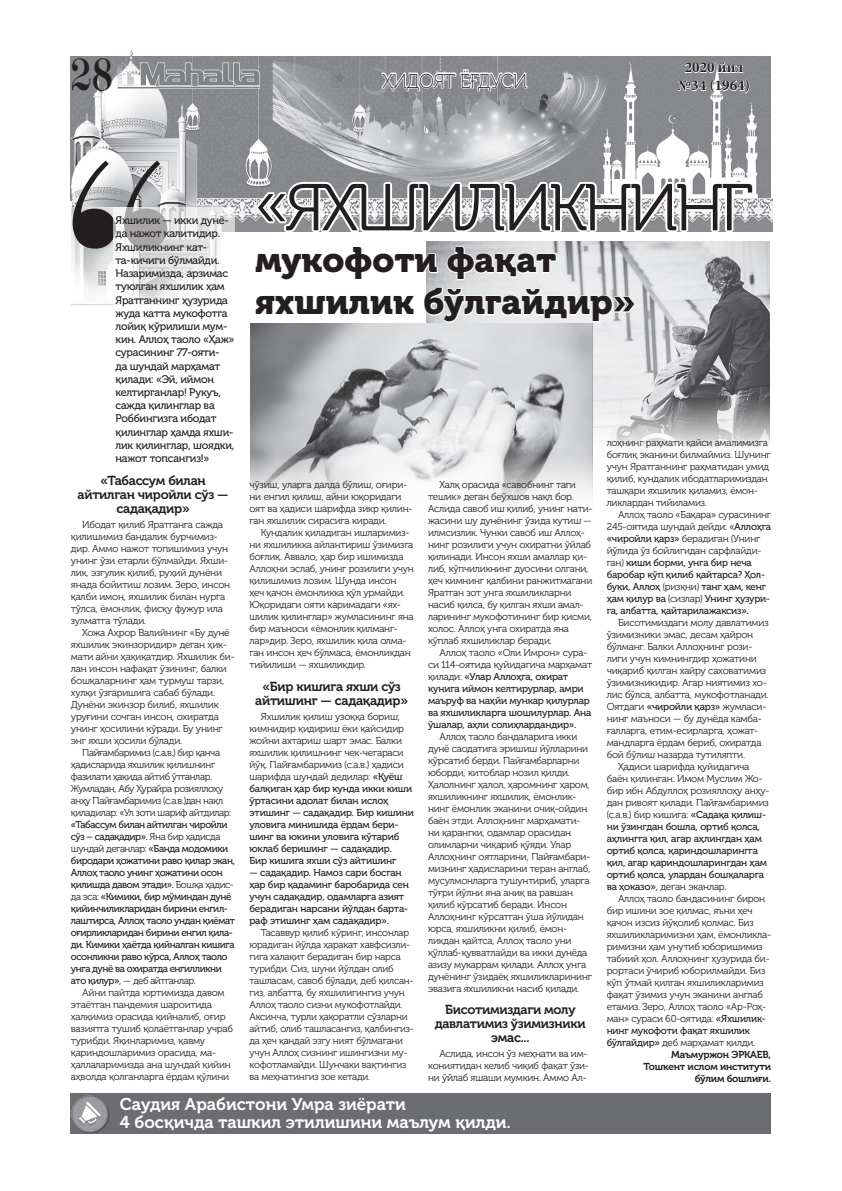
<style>
.page{position:relative;width:842px;height:1191px;background:#fff}
.page>*{position:absolute;margin:0;border:0;box-sizing:border-box;transform-origin:0 0}
.ЗАГОЛОВКА{font:700 325.3px "UZPF Regal Display Pro";color:#231f20}
.ZAG_BEK{font:66px "Museo Cyrl 300";letter-spacing:-.06em;color:#231f20}
.ТЕКСТ{font:44.1px "Didona C";color:#231f20;scale:.8 1}
.ZAG_BEK-2{font:35px "Museo Cyrl 900";color:#231f20}
.ЗАГОЛОВКА_2{font:20px "Museo Cyrl 100";letter-spacing:-.02em;color:#231f20;scale:.94 1}
.t1{font:17px "Museo Cyrl 700";color:#fff}
.t2{font:700 15px "Minion Pro";color:#231f20}
.Podpis{font:13px/14px "Museo Cyrl 700";letter-spacing:-.02em;color:#231f20;text-align:center}
.pod_zag2{font:11px/13.2px "Museo Cyrl 500";letter-spacing:-.02em;color:#231f20}
.osn{font:10px/12px "Museo Cyrl 300";letter-spacing:-.02em;color:#231f20}
.osn-2{font:10px/12px "Museo Cyrl 500";letter-spacing:-.02em;color:#231f20}
.osn-3{font:10px/12px "Museo Cyrl 500";letter-spacing:-.04em;color:#231f20}
.osn-4{font:10px/12px "Museo Cyrl 700";letter-spacing:-.02em;color:#231f20;text-align:right}
.s1{font-family:"Museo Cyrl 300"}
.s2{font-family:"Museo Cyrl 500"}
</style>
<div class="page">
<div style="left:71px;top:1093px;width:700px;height:41px;background:#6c6d70"></div>
<img style="left:71px;top:1095px;width:38px;height:39px">
<img style="left:427px;top:242px;width:342px;height:205px">
<img style="left:71px;top:56px;width:700px;height:144px">
<img style="left:611px;top:57px;width:160px;height:141px">
<img style="left:234px;top:198px;width:538px;height:33px">
<img style="left:72px;top:50px;width:162px;height:255px">
<img style="left:271px;top:56px;width:340px;height:122px">
<svg style="left:380px;top:68px;width:148px;height:24px"></svg>
<svg style="left:678px;top:62px;width:71px;height:32px"></svg>
<img style="left:118px;top:63px;width:141px;height:25px">
<svg style="left:113px;top:208px;width:122px;height:97px"></svg>
<svg style="left:253px;top:178px;width:503px;height:54px"></svg>
<svg style="left:254px;top:245px;width:383px;height:83px"></svg>
<img style="left:250px;top:324px;width:343px;height:182px">
<p class="ТЕКСТ" style="left:71px;top:52px;width:54px">28</p>
<p class="ЗАГОЛОВКА_2" style="left:382px;top:70px;width:156px">ҲИДОЯТ ЁҒДУСИ</p>
<p class="t2" style="left:685px;top:57px;width:60px">2020 йил</p>
<p class="t2" style="left:678px;top:75px;width:74px">№34 (1964)</p>
<p class="ЗАГОЛОВКА" style="left:56px;top:93px;width:129px">“</p>
<p class="pod_zag2" style="left:116px;top:214px;width:120px">Яхшилик — икки дунё&shy;да нажот калитидир.<br>Яхшиликнинг кат&shy;та-кичиги бўлмайди.<br>Назаримизда, арзимас туюлган яхшилик ҳам<br>Яратганнинг ҳузурида жуда катта мукофотга лойиқ кўрилиши мум&shy;кин. Аллоҳ таоло «Ҳаж» сурасининг 77-ояти-<br>да шундай марҳамат қилади: «Эй, иймон келтирганлар! Рукуъ, сажда қилинглар ва<br>Роббингизга ибодат қилинглар ҳамда яхши&shy;лик қилинглар, шоядки, нажот топсангиз!»</p>
<p class="Podpis" style="left:78px;top:473px;width:152px">«Табассум билан айтилган чиройли сўз — садақадир»</p>
<p class="osn" style="left:71px;top:518px;width:161px;text-indent:11px">Ибодат қилиб Яратганга сажда қилишимиз бандалик бурчимиз&shy;дир. Аммо нажот топишимиз учун унинг ўзи етарли бўлмайди. Яхши&shy;лик, эзгулик қилиб, руҳий дунёни янада бойитиш лозим. Зеро, инсон қалби имон, яхшилик билан нурга тўлса, ёмонлик, фисқу фужур ила зулматга тўлади.</p>
<p class="osn" style="left:71px;top:626px;width:165px;text-indent:11px">Хожа Аҳрор Валийнинг «Бу дунё яхшилик экинзоридир» деган ҳик&shy;мати айни ҳақиқатдир. Яхшилик би&shy;лан инсон нафақат ўзининг, балки бошқаларнинг ҳам турмуш тарзи, хулқи ўзгаришига сабаб бўлади.<br>Дунёни экинзор билиб, яхшилик уруғини сочган инсон, охиратда унинг ҳосилини кўради. Бу унинг энг яхши ҳосили бўлади.</p>
<p class="osn-3" style="left:71px;top:746px;width:166px;text-indent:11px"><span class="s1">Пайғамбаримиз (с.а.в.) бир қанча ҳадисларида яхшилик қилишнинг фазилати ҳақида айтиб ўтганлар.<br>Жумладан, Абу Ҳурайра розияллоҳу анҳу Пайғамбаримиз (с.а.в.)дан нақл қиладилар: «Ул зоти шариф айтдилар: </span>«Табассум билан айтилган чиройли сўз – садақадир». <span class="s1">Яна бир ҳадисда шундай деганлар:</span> «Банда модомики биродари ҳожатини раво қилар экан, Аллоҳ таоло унинг ҳожатини осон қилишда давом этади». <span class="s1">Бошқа ҳадис&shy;да эса:</span> «Кимики, бир мўминдан дунё қийинчиликларидан бирини енгил&shy;лаштирса, Аллоҳ таоло ундан қиёмат оғирликларидан бирини енгил қила&shy;ди. Кимики ҳаётда қийналган кишига осонликни раво кўрса, Аллоҳ таоло унга дунё ва охиратда енгилликни ато қилур»<span class="s1">, — деб айтганлар.</span></p>
<p class="osn" style="left:71px;top:986px;width:164px;text-indent:11px">Айни пайтда юртимизда давом этаётган пандемия шароитида халқимиз орасида қийналиб, оғир вазиятга тушиб қолаётганлар учраб турибди. Яқинларимиз, қавму қариндошларимиз орасида, ма&shy;ҳаллаларимизда ана шундай қийин аҳволда қолганларга ёрдам қўлини</p>
<p class="ZAG_BEK" style="left:255px;top:172px;width:499px">«ЯХШИЛИКНИНГ</p>
<p class="ZAG_BEK-2" style="left:255px;top:240px;width:303px">мукофоти фақат</p>
<p class="ZAG_BEK-2" style="left:255px;top:282px;width:382px">яхшилик бўлгайдир»</p>
<p class="osn" style="left:249px;top:479px;width:165px">чўзиш, уларга далда бўлиш, оғири&shy;ни енгил қилиш, айни юқоридаги оят ва ҳадиси шарифда зикр қилин&shy;ган яхшилик сирасига киради.</p>
<p class="osn" style="left:249px;top:527px;width:166px;text-indent:11px">Кундалик қиладиган ишларимиз&shy;ни яхшиликка айлантириш ўзимизга боғлиқ. Аввало, ҳар бир ишимизда<br>Аллоҳни эслаб, унинг розилиги учун қилишимиз лозим. Шунда инсон ҳеч қачон ёмонликка қўл урмайди.<br>Юқоридаги ояти каримадаги «ях&shy;шилик қилинглар» жумласининг яна бир маъноси «ёмонлик қилманг&shy;лар»дир. Зеро, яхшилик қила олма&shy;ган инсон ҳеч бўлмаса, ёмонликдан тийилиши — яхшиликдир.</p>
<p class="Podpis" style="left:255px;top:679px;width:154px">«Бир кишига яхши сўз айтишинг — садақадир»</p>
<p class="osn-2" style="left:249px;top:710px;width:166px;text-indent:11px"><span class="s1">Яхшилик қилиш узоққа бориш, кимнидир қидириш ёки қайсидир жойни ахтариш шарт эмас. Балки яхшилик қилишнинг чек-чегараси йўқ. Пайғамбаримиз (с.а.в.) ҳадиси шарифда шундай дедилар:</span> «Қуёш балқиган ҳар бир кунда икки киши ўртасини адолат билан ислоҳ этишинг — садақадир. Бир кишини уловига минишида ёрдам бери&shy;шинг ва юкини уловига кўтариб юклаб беришинг — садақадир.<br>Бир кишига яхши сўз айтишинг</p>
<p class="osn-2" style="left:249px;top:866px;width:161px">— садақадир. Намоз сари босган ҳар бир қадаминг баробарида сен учун садақадир, одамларга азият берадиган нарсани йўлдан барта&shy;раф этишинг ҳам садақадир».</p>
<p class="osn" style="left:249px;top:926px;width:166px;text-indent:11px">Тасаввур қилиб кўринг, инсонлар юрадиган йўлда ҳаракат хавфсизли&shy;гига халақит берадиган бир нарса турибди. Сиз, шуни йўлдан олиб ташласам, савоб бўлади, деб қилсан&shy;гиз, албатта, бу яхшилигингиз учун Аллоҳ таоло сизни мукофотлайди.<br>Аксинча, турли ҳақоратли сўзларни айтиб, олиб ташласангиз, қалбингиз&shy;да ҳеч қандай эзгу ният бўлмагани учун Аллоҳ сизнинг ишингизни му&shy;кофотламайди. Шунчаки вақтингиз ва меҳнатингиз зое кетади.</p>
<p class="osn" style="left:428px;top:478px;width:166px;text-indent:11px">Халқ орасида «савобнинг таги тешик» деган беўхшов нақл бор.<br>Аслида савоб иш қилиб, унинг нати&shy;жасини шу дунёнинг ўзида кутиш — илмсизлик. Чунки савоб иш Аллоҳ&shy;нинг розилиги учун охиратни ўйлаб қилинади. Инсон яхши амаллар қи&shy;либ, кўпчиликнинг дуосини олгани, ҳеч кимнинг қалбини ранжитмагани<br>Яратган зот унга яхшиликларни насиб қилса, бу қилган яхши амал&shy;ларининг мукофотининг бир қисми, холос. Аллоҳ унга охиратда яна кўплаб яхшиликлар беради.</p>
<p class="osn-2" style="left:428px;top:646px;width:166px;text-indent:11px"><span class="s1">Аллоҳ таоло «Оли Имрон» сура&shy;си 114-оятида қуйидагича марҳамат қилади:</span> «Улар Аллоҳга, охират кунига иймон келтирурлар, амри маъруф ва наҳйи мункар қилурлар ва яхшиликларга шошилурлар. Ана ўшалар, аҳли солиҳлардандир».</p>
<p class="osn" style="left:428px;top:730px;width:165px;text-indent:11px">Аллоҳ таоло бандаларига икки дунё саодатига эришиш йўлларини кўрсатиб берди. Пайғамбарларни юборди, китоблар нозил қилди.<br>Ҳалолнинг ҳалол, ҳаромнинг ҳаром, яхшиликнинг яхшилик, ёмонлик&shy;нинг ёмонлик эканини очиқ-ойдин баён этди. Аллоҳнинг марҳамати&shy;ни қарангки, одамлар орасидан олимларни чиқариб қўяди. Улар<br>Аллоҳнинг оятларини, Пайғамбари&shy;мизнинг ҳадисларини теран англаб, мусулмонларга тушунтириб, уларга тўғри йўлни яна аниқ ва равшан қилиб кўрсатиб беради. Инсон<br>Аллоҳнинг кўрсатган ўша йўлидан юрса, яхшиликни қилиб, ёмон&shy;ликдан қайтса, Аллоҳ таоло уни қўллаб-қувватлайди ва икки дунёда азизу мукаррам қилади. Аллоҳ унга дунёнинг ўзидаёқ яхшиликларининг эвазига яхшиликни насиб қилади.</p>
<p class="Podpis" style="left:435px;top:1003px;width:153px">Бисотимиздаги молу давлатимиз ўзимизники эмас...</p>
<p class="osn" style="left:428px;top:1047px;width:162px;text-indent:11px">Аслида, инсон ўз меҳнати ва им&shy;кониятидан келиб чиқиб фақат ўзи&shy;ни ўйлаб яшаши мумкин. Аммо Ал-</p>
<p class="osn" style="left:607px;top:437px;width:166px">лоҳнинг раҳмати қайси амалимизга боғлиқ эканини билмаймиз. Шунинг учун Яратганнинг раҳматидан умид қилиб, кундалик ибодатларимиздан ташқари яхшилик қиламиз, ёмон&shy;ликлардан тийиламиз.</p>
<p class="osn-2" style="left:607px;top:509px;width:166px;text-indent:11px"><span class="s1">Аллоҳ таоло «Бақара» сурасининг 245-оятида шундай дейди: «</span>Аллоҳга «чиройли қарз» <span class="s1">берадиган (Унинг йўлида ўз бойлигидан сарфлайди&shy;ган)</span> киши борми, унга бир неча баробар кўп қилиб қайтарса? Ҳол&shy;буки, Аллоҳ <span class="s1">(ризқни)</span> танг ҳам, кенг ҳам қилур ва <span class="s1">(сизлар)</span> Унинг ҳузури&shy;га, албатта, қайтарилажаксиз».</p>
<p class="osn" style="left:607px;top:617px;width:163px;text-indent:11px">Бисотимиздаги молу давлатимиз ўзимизники эмас, десам ҳайрон бўлманг. Балки Аллоҳнинг рози&shy;лиги учун кимнингдир ҳожатини чиқариб қилган хайру саховатимиз ўзимизникидир. Агар ниятимиз хо&shy;лис бўлса, албатта, мукофотланади.<br>Оятдаги <span class="s2">«чиройли қарз»</span> жумласи&shy;нинг маъноси — бу дунёда камба&shy;ғалларга, етим-есирларга, ҳожат&shy;мандларга ёрдам бериб, охиратда бой бўлиш назарда тутиляпти.</p>
<p class="osn-2" style="left:607px;top:761px;width:164px;text-indent:11px"><span class="s1">Ҳадиси шарифда қуйидагича баён қилинган: Имом Муслим Жо&shy;бир ибн Абдуллоҳ розияллоҳу анҳу&shy;дан ривоят қилади. Пайғамбаримиз (с.а.в.) бир кишига:</span> «Садақа қилиш&shy;ни ўзингдан бошла, ортиб қолса, аҳлингга қил, агар аҳлингдан ҳам ортиб қолса, қариндошларингга қил, агар қариндошларингдан ҳам ортиб қолса, улардан бошқаларга ва ҳоказо»<span class="s1">, деган эканлар.</span></p>
<p class="osn" style="left:607px;top:893px;width:166px;text-indent:11px">Аллоҳ таоло бандасининг бирон бир ишини зое қилмас, яъни ҳеч қачон изсиз йўқолиб қолмас. Биз яхшиликларимизни ҳам, ёмонликла&shy;римизни ҳам унутиб юборишимиз табиий ҳол. Аллоҳнинг ҳузурида би&shy;рортаси ўчириб юборилмайди. Биз кўп ўтмай қилган яхшиликларимиз фақат ўзимиз учун эканини англаб етамиз. Зеро, Аллоҳ таоло «Ар-Роҳ&shy;ман» сураси 60-оятида: <span class="s2">«Яхшилик&shy;нинг мукофоти фақат яхшилик бўлгайдир»</span> деб марҳамат қилди.</p>
<p class="osn-4" style="left:671px;top:1049px;width:101px">Маъмуржон ЭРКАЕВ,</p>
<p class="osn-4" style="left:643px;top:1061px;width:129px">Тошкент ислом институти бўлим бошлиғи.</p>
<p class="t1" style="left:120px;top:1094px;width:288px">Саудия Арабистони Умра зиёрати</p>
<p class="t1" style="left:120px;top:1112px;width:392px">4 босқичда ташкил этилишини маълум қилди.</p>
</div>
